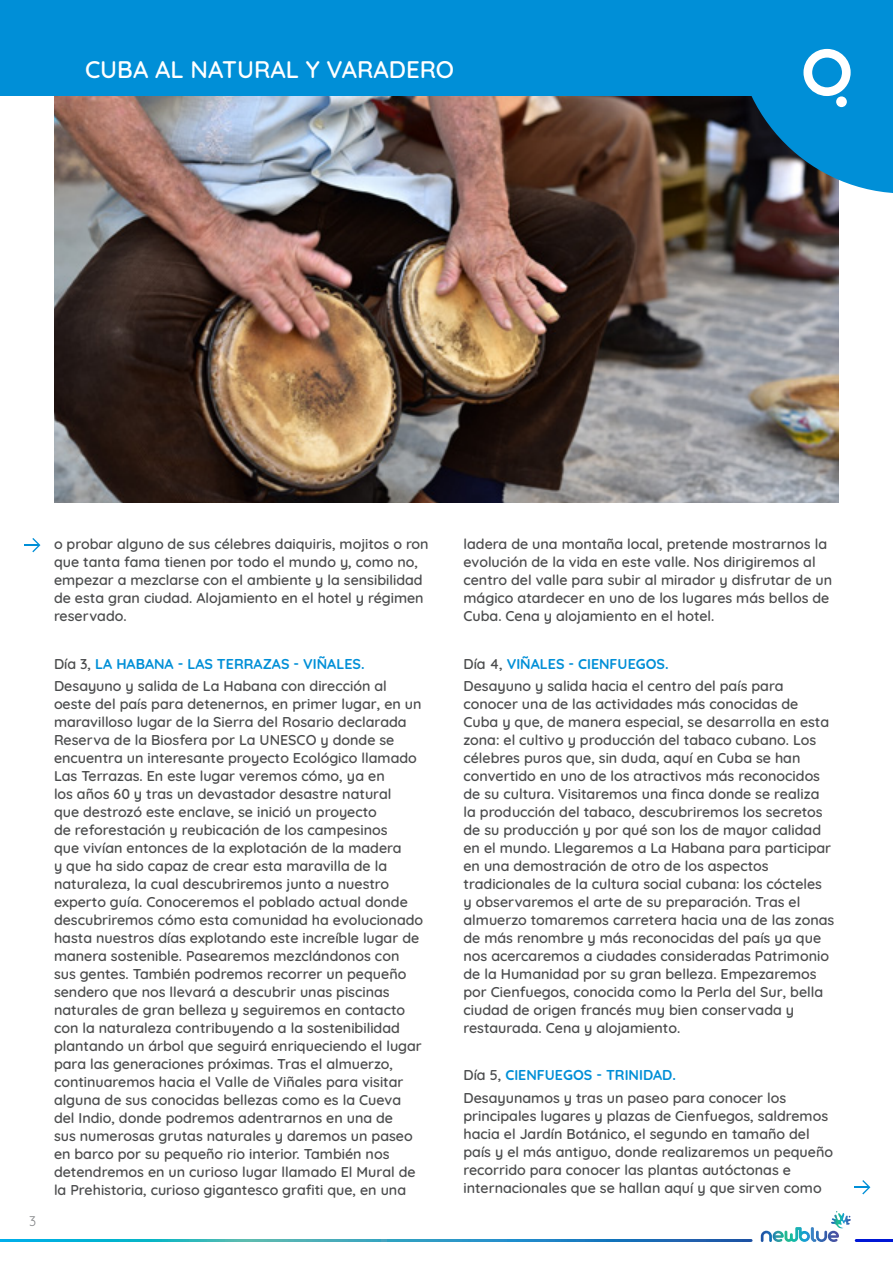
<style>
.page{position:relative;width:893px;height:1263px;background:#fff}
.page>*{position:absolute;margin:0;border:0;box-sizing:border-box;transform-origin:0 0}
.t1{font:600 24px "Quicksand";color:#fff}
.t2{font:600 14.25px/18px "Quicksand";color:#4b4c4d}
.t3{font:13.5px "Quicksand";color:#808285}
.s1{font-weight:700;color:#008fd7}
</style>
<div class="page">
<hr style="left:856px;top:1239px;width:37px;height:3px;background:#0017d6">
<svg style="left:761px;top:1211px;width:90px;height:31px"></svg>
<img style="left:54px;top:96px;width:785px;height:407px">
<div style="left:0;top:0;width:893px;height:96px;background:#008fd7"></div>
<svg style="left:25px;top:538px;width:15px;height:14px"></svg>
<svg style="left:855px;top:1180px;width:15px;height:14px"></svg>
<svg style="left:735px;top:48px;width:158px;height:145px"></svg>
<div style="left:836px;top:96px;width:11px;height:11px;background:#fff;border-radius:50%"></div>
<h1 class="t1" style="left:85px;top:51px;width:371px">CUBA AL NATURAL Y VARADERO</h1>
<p class="t3" style="left:29px;top:1210px;width:9px">3</p>
<p class="t2" style="left:54px;top:533px;width:376px">o probar alguno de sus célebres daiquiris, mojitos o ron que tanta fama tienen por todo el mundo y, como no, empezar a mezclarse con el ambiente y la sensibilidad de esta gran ciudad. Alojamiento en el hotel y régimen reservado.</p>
<p class="t2" style="left:54px;top:651px;width:334px;line-height:22.2px">Día 3, <span class="s1">LA HABANA - LAS TERRAZAS - VIÑALES.<br></span>Desayuno y salida de La Habana con dirección al</p>
<p class="t2" style="left:54px;top:693px;width:371px">oeste del país para detenernos, en primer lugar, en un maravilloso lugar de la Sierra del Rosario declarada Reserva de la Biosfera por La UNESCO y donde se encuentra un interesante proyecto Ecológico llamado Las Terrazas. En este lugar veremos cómo, ya en<br>los años 60 y tras un devastador desastre natural<br>que destrozó este enclave, se inició un proyecto<br>de reforestación y reubicación de los campesinos<br>que vivían entonces de la explotación de la madera<br>y que ha sido capaz de crear esta maravilla de la naturaleza, la cual descubriremos junto a nuestro experto guía. Conoceremos el poblado actual donde descubriremos cómo esta comunidad ha evolucionado hasta nuestros días explotando este increíble lugar de manera sostenible. Pasearemos mezclándonos con sus gentes. También podremos recorrer un pequeño sendero que nos llevará a descubrir unas piscinas naturales de gran belleza y seguiremos en contacto con la naturaleza contribuyendo a la sostenibilidad plantando un árbol que seguirá enriqueciendo el lugar para las generaciones próximas. Tras el almuerzo, continuaremos hacia el Valle de Viñales para visitar alguna de sus conocidas bellezas como es la Cueva del Indio, donde podremos adentrarnos en una de<br>sus numerosas grutas naturales y daremos un paseo en barco por su pequeño rio interior. También nos detendremos en un curioso lugar llamado El Mural de la Prehistoria, curioso gigantesco grafiti que, en una</p>
<p class="t2" style="left:463px;top:533px;width:370px">ladera de una montaña local, pretende mostrarnos la evolución de la vida en este valle. Nos dirigiremos al centro del valle para subir al mirador y disfrutar de un mágico atardecer en uno de los lugares más bellos de Cuba. Cena y alojamiento en el hotel.</p>
<p class="t2" style="left:463px;top:651px;width:322px;line-height:22.2px">Día 4, <span class="s1">VIÑALES - CIENFUEGOS.<br></span>Desayuno y salida hacia el centro del país para</p>
<p class="t2" style="left:463px;top:693px;width:372px">conocer una de las actividades más conocidas de Cuba y que, de manera especial, se desarrolla en esta zona: el cultivo y producción del tabaco cubano. Los célebres puros que, sin duda, aquí en Cuba se han convertido en uno de los atractivos más reconocidos de su cultura. Visitaremos una finca donde se realiza la producción del tabaco, descubriremos los secretos de su producción y por qué son los de mayor calidad en el mundo. Llegaremos a La Habana para participar en una demostración de otro de los aspectos tradicionales de la cultura social cubana: los cócteles<br>y observaremos el arte de su preparación. Tras el almuerzo tomaremos carretera hacia una de las zonas de más renombre y más reconocidas del país ya que nos acercaremos a ciudades consideradas Patrimonio de la Humanidad por su gran belleza. Empezaremos por Cienfuegos, conocida como la Perla del Sur, bella ciudad de origen francés muy bien conservada y restaurada. Cena y alojamiento.</p>
<p class="t2" style="left:463px;top:1063px;width:324px;line-height:22.2px">Día 5, <span class="s1">CIENFUEGOS - TRINIDAD.<br></span>Desayunamos y tras un paseo para conocer los</p>
<p class="t2" style="left:463px;top:1105px;width:371px">principales lugares y plazas de Cienfuegos, saldremos hacia el Jardín Botánico, el segundo en tamaño del país y el más antiguo, donde realizaremos un pequeño recorrido para conocer las plantas autóctonas e internacionales que se hallan aquí y que sirven como</p>
</div>
